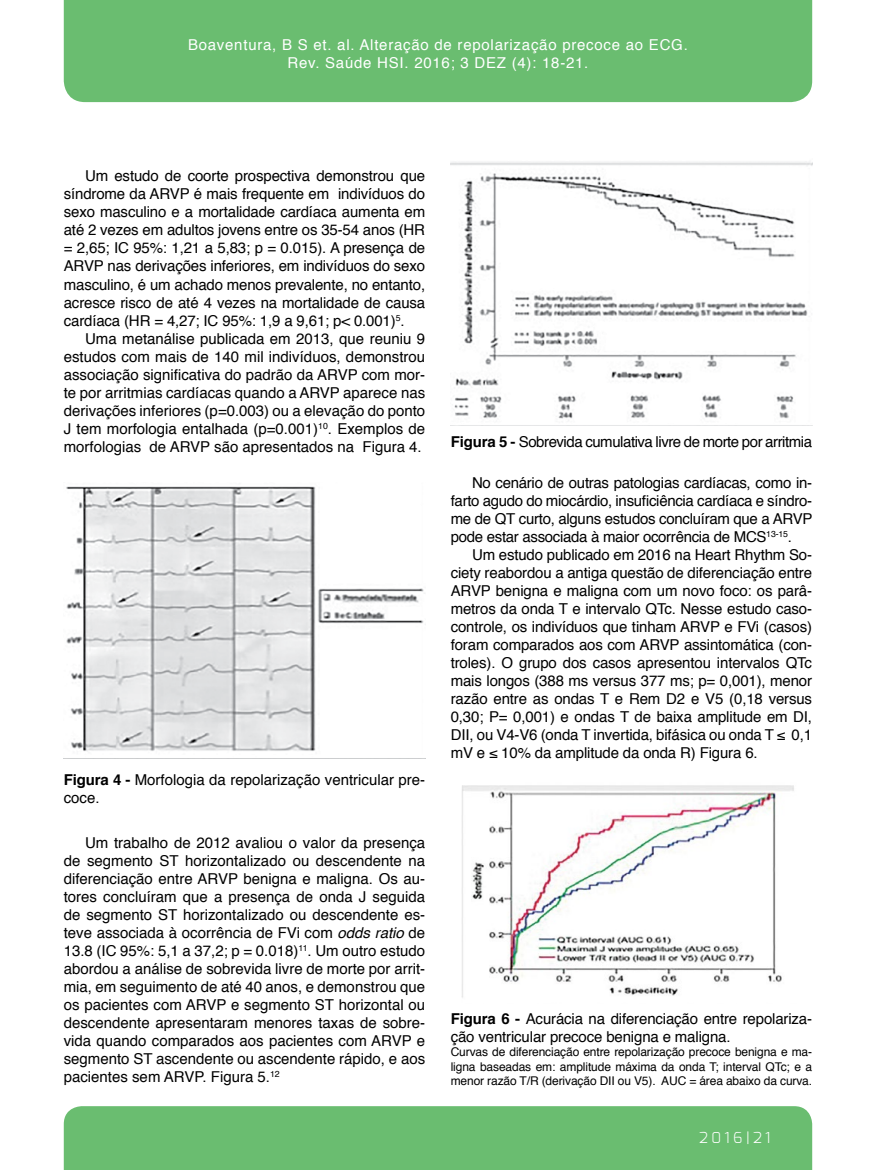
<style>
.page{position:relative;width:876px;height:1170px;background:#fff}
.page>*{position:absolute;margin:0;border:0;box-sizing:border-box;transform-origin:0 0}
.t1{font:15px/18px "Helvetica";letter-spacing:-.01em;color:#000;text-align:justify}
.t2{font:15px/18px "Helvetica";letter-spacing:.05em;color:#fff;text-align:center}
.t3{font:15px "Helvetica";letter-spacing:-.03em;color:#000}
.t4{font:300 15px "Exo";letter-spacing:.22em;color:#fff}
.t5{font:12px/14.4px "Helvetica";letter-spacing:-.01em;color:#000;text-align:justify}
.s1{font-weight:700}
.s2{font-style:italic}
</style>
<div class="page">
<div style="left:64px;top:0;width:748px;height:102px;background:#6abd70"></div>
<div style="left:64px;top:1106px;width:748px;height:63px;background:#6abd70"></div>
<img style="left:66px;top:486px;width:359px;height:266px">
<img style="left:451px;top:161px;width:361px;height:260px">
<img style="left:462px;top:785px;width:332px;height:213px">
<p class="t2" style="left:188px;top:36px;width:501px">Boaventura, B S et. al. Alteração de repolarização precoce ao ECG.<br>Rev. Saúde HSI. 2016; 3 DEZ (4): 18-21.</p>
<p class="t1" style="left:64px;top:168px;width:363px;text-indent:21px">Um estudo de coorte prospectiva demonstrou que síndrome da ARVP é mais frequente em indivíduos do sexo masculino e a mortalidade cardíaca aumenta em até 2 vezes em adultos jovens entre os 35-54 anos (HR = 2,65; IC 95%: 1,21 a 5,83; p = 0.015). A presença de ARVP nas derivações inferiores, em indivíduos do sexo masculino, é um achado menos prevalente, no entanto, acresce risco de até 4 vezes na mortalidade de causa cardíaca (HR = 4,27; IC 95%: 1,9 a 9,61; p&lt; 0.001)<sup>5</sup>.</p>
<p class="t1" style="left:64px;top:330px;width:363px;text-indent:21px">Uma metanálise publicada em 2013, que reuniu 9 estudos com mais de 140 mil indivíduos, demonstrou associação significativa do padrão da ARVP com mor&shy;te por arritmias cardíacas quando a ARVP aparece nas derivações inferiores (p=0.003) ou a elevação do ponto J tem morfologia entalhada (p=0.001)<sup>10</sup>. Exemplos de morfologias de ARVP são apresentados na Figura 4.</p>
<p class="t1" style="left:64px;top:770px;width:363px"><span class="s1">Figura 4 -</span> Morfologia da repolarização ventricular pre&shy;coce.</p>
<p class="t1" style="left:64px;top:834px;width:363px;text-indent:21px">Um trabalho de 2012 avaliou o valor da presença de segmento ST horizontalizado ou descendente na diferenciação entre ARVP benigna e maligna. Os au&shy;tores concluíram que a presença de onda J seguida de segmento ST horizontalizado ou descendente es&shy;teve associada à ocorrência de FVi com <span class="s2">odds ratio</span> de 13.8 (IC 95%: 5,1 a 37,2; p = 0.018)<sup>11</sup>. Um outro estudo abordou a análise de sobrevida livre de morte por arrit&shy;mia, em seguimento de até 40 anos, e demonstrou que os pacientes com ARVP e segmento ST horizontal ou descendente apresentaram menores taxas de sobre&shy;vida quando comparados aos pacientes com ARVP e segmento ST ascendente ou ascendente rápido, e aos pacientes sem ARVP. Figura 5.<sup>12</sup></p>
<p class="t3" style="left:451px;top:429px;width:363px"><span class="s1">Figura 5 -</span> Sobrevida cumulativa livre de morte por arritmia</p>
<p class="t1" style="left:451px;top:474px;width:363px;text-indent:21px">No cenário de outras patologias cardíacas, como in&shy;farto agudo do miocárdio, insuficiência cardíaca e síndro&shy;me de QT curto, alguns estudos concluíram que a ARVP pode estar associada à maior ocorrência de MCS<sup>13-15</sup>.</p>
<p class="t1" style="left:451px;top:546px;width:363px;text-indent:21px">Um estudo publicado em 2016 na Heart Rhythm So&shy;ciety reabordou a antiga questão de diferenciação entre ARVP benigna e maligna com um novo foco: os parâ&shy;metros da onda T e intervalo QTc. Nesse estudo caso&shy;controle, os indivíduos que tinham ARVP e FVi (casos) foram comparados aos com ARVP assintomática (con&shy;troles). O grupo dos casos apresentou intervalos QTc mais longos (388 ms versus 377 ms; p= 0,001), menor razão entre as ondas T e Rem D2 e V5 (0,18 versus 0,30; P= 0,001) e ondas T de baixa amplitude em DI, DII, ou V4-V6 (onda T invertida, bifásica ou onda T ≤ 0,1 mV e ≤ 10% da amplitude da onda R) Figura 6.</p>
<p class="t1" style="left:451px;top:1009px;width:363px"><span class="s1">Figura 6 -</span> Acurácia na diferenciação entre repolariza&shy;ção ventricular precoce benigna e maligna.</p>
<p class="t5" style="left:451px;top:1044px;width:363px">Curvas de diferenciação entre repolarização precoce benigna e ma&shy;ligna baseadas em: amplitude máxima da onda T; interval QTc; e a menor razão T/R (derivação DII ou V5). AUC = área abaixo da curva.</p>
<p class="t4" style="left:699px;top:1127px;width:73px">2016|21</p>
</div>
